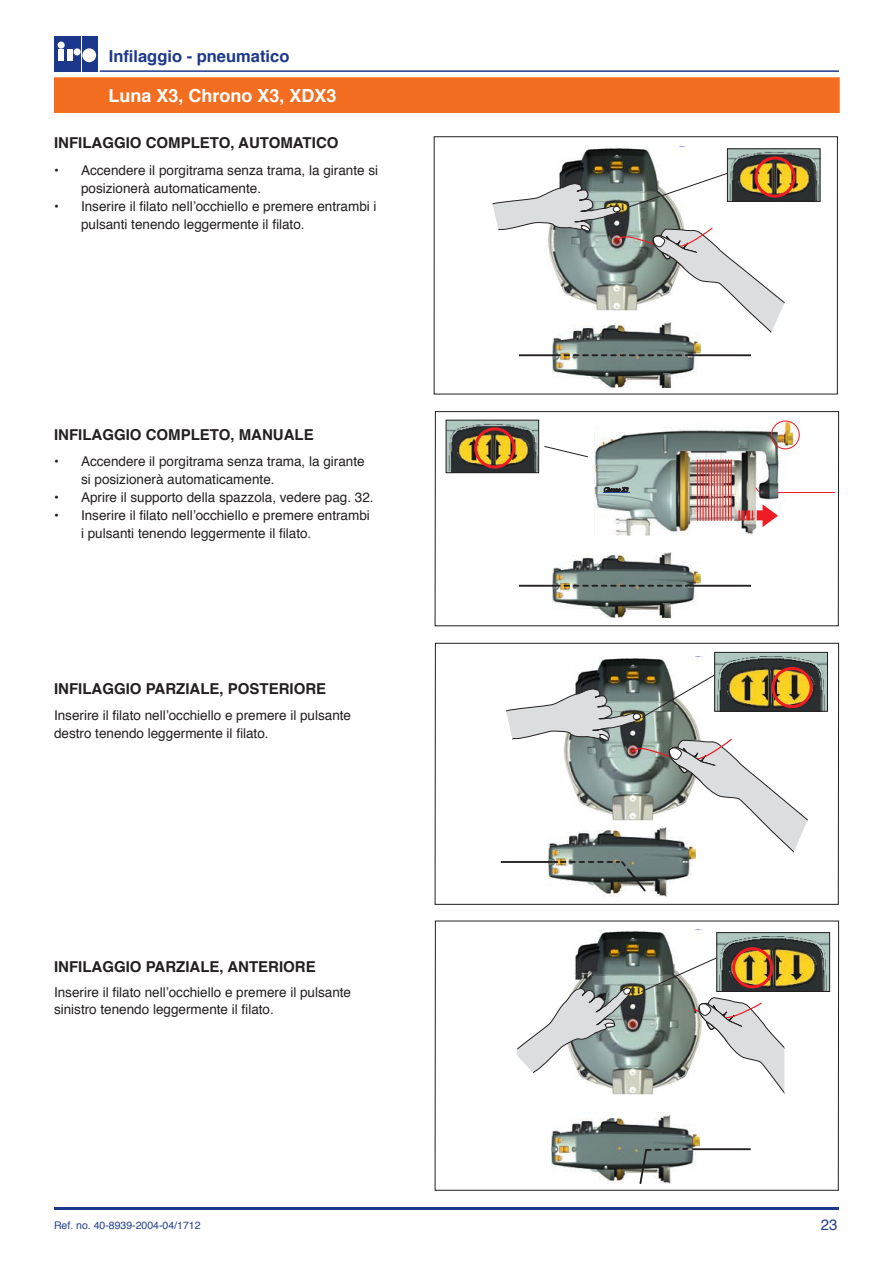
<style>
.page{position:relative;width:893px;height:1263px;background:#fff}
.page>*{position:absolute;margin:0;border:0;box-sizing:border-box;transform-origin:0 0}
.t1{font:700 18px "Helvetica";color:#fff}
.t2{font:700 16.5px "Helvetica";color:#1b388c}
.t3{font:700 15px "Helvetica";color:#231f20}
.t4{font:15px "Helvetica";color:#253f8e}
.t5{font:13.5px/18px "Helvetica";color:#231f20}
.t6{font:10.5px "Helvetica";color:#253f8e}
</style>
<div class="page">
<div style="left:54px;top:36px;width:43px;height:36px;background:#1b388c"></div>
<hr style="left:81px;top:36px;width:1px;height:36px;background:#fff">
<div style="left:67px;top:49px;width:6px;height:12px;background:#fff"></div>
<div style="left:58px;top:42px;width:7px;height:7px;background:#fff;border-radius:50%"></div>
<div style="left:58px;top:49px;width:6px;height:12px;background:#fff"></div>
<div style="left:82px;top:48px;width:14px;height:14px;background:#fff;border-radius:50%"></div>
<div style="left:74px;top:48px;width:7px;height:7px;background:#fff;border-radius:50%"></div>
<hr style="left:54px;top:1208px;width:785px;height:2px;background:#1b388c">
<hr style="left:100px;top:70px;width:739px;height:2px;background:#1b388c">
<div style="left:54px;top:77px;width:786px;height:36px;background:#f36e21;border:2px solid #f36e21"></div>
<img style="left:580px;top:656px;width:122px;height:18px">
<img style="left:574px;top:931px;width:99px;height:163px">
<img style="left:560px;top:146px;width:127px;height:26px">
<div style="left:434px;top:136px;width:404px;height:258px;border:1px solid #231f20"></div>
<div style="left:435px;top:643px;width:404px;height:262px;border:1px solid #231f20"></div>
<div style="left:435px;top:921px;width:404px;height:270px;border:1px solid #231f20"></div>
<img style="left:729px;top:150px;width:89px;height:22px">
<div style="left:727px;top:148px;width:93px;height:54px;border:1px solid #231f20"></div>
<img style="left:716px;top:654px;width:110px;height:20px">
<div style="left:714px;top:652px;width:114px;height:60px;border:1px solid #231f20"></div>
<img style="left:718px;top:934px;width:110px;height:56px">
<div style="left:716px;top:932px;width:114px;height:60px;border:1px solid #231f20"></div>
<div style="left:754px;top:157px;width:42px;height:41px;border:3px solid #ee1d23;border-radius:50%"></div>
<div style="left:771px;top:667px;width:42px;height:41px;border:3px solid #ee1d23;border-radius:50%"></div>
<div style="left:732px;top:947px;width:41px;height:41px;border:3px solid #ee1d23;border-radius:50%"></div>
<div style="left:435px;top:411px;width:404px;height:215px;border:1px solid #231f20"></div>
<img style="left:701px;top:421px;width:98px;height:114px">
<svg style="left:755px;top:487px;width:79px;height:6px"></svg>
<hr style="left:717px;top:460px;width:1px;height:60px;background:#ee1d23">
<hr style="left:720px;top:460px;width:1px;height:60px;background:#ee1d23">
<hr style="left:714px;top:460px;width:1px;height:60px;background:#ee1d23">
<hr style="left:711px;top:460px;width:1px;height:60px;background:#ee1d23">
<hr style="left:708px;top:460px;width:1px;height:60px;background:#ee1d23">
<hr style="left:706px;top:460px;width:1px;height:60px;background:#ee1d23">
<hr style="left:703px;top:460px;width:1px;height:60px;background:#ee1d23">
<hr style="left:728px;top:460px;width:1px;height:60px;background:#ee1d23">
<hr style="left:725px;top:460px;width:1px;height:60px;background:#ee1d23">
<hr style="left:723px;top:460px;width:1px;height:60px;background:#ee1d23">
<hr style="left:731px;top:460px;width:1px;height:60px;background:#ee1d23">
<div style="left:771px;top:421px;width:28px;height:28px;border:1px solid #ee1d23;border-radius:50%"></div>
<svg style="left:738px;top:510px;width:16px;height:10px"></svg>
<svg style="left:762px;top:504px;width:16px;height:23px"></svg>
<div style="left:757px;top:510px;width:8px;height:10px;background:#ee1d23"></div>
<svg style="left:544px;top:429px;width:157px;height:107px"></svg>
<img style="left:448px;top:422px;width:89px;height:49px">
<div style="left:446px;top:420px;width:93px;height:53px;border:1px solid #231f20"></div>
<div style="left:474px;top:427px;width:41px;height:41px;border:3px solid #ee1d23;border-radius:50%"></div>
<img style="left:589px;top:378px;width:83px;height:9px">
<svg style="left:492px;top:172px;width:329px;height:206px"></svg>
<hr style="left:691px;top:354px;width:60px;height:2px;background:#231f20">
<img style="left:552px;top:552px;width:148px;height:66px">
<hr style="left:519px;top:585px;width:36px;height:2px;background:#231f20">
<svg style="left:555px;top:585px;width:136px;height:2px"></svg>
<hr style="left:691px;top:585px;width:60px;height:2px;background:#231f20">
<svg style="left:640px;top:957px;width:144px;height:138px"></svg>
<hr style="left:501px;top:861px;width:56px;height:2px;background:#231f20">
<svg style="left:506px;top:674px;width:333px;height:227px"></svg>
<img style="left:552px;top:1112px;width:147px;height:71px">
<hr style="left:693px;top:1148px;width:58px;height:2px;background:#231f20">
<svg style="left:638px;top:1147px;width:55px;height:37px"></svg>
<svg style="left:517px;top:987px;width:114px;height:86px"></svg>
<p class="t2" style="left:109px;top:43px;width:182px">Infilaggio - pneumatico</p>
<h1 class="t1" style="left:109px;top:81px;width:230px">Luna X3, Chrono X3, XDX3</h1>
<p class="t3" style="left:54px;top:131px;width:286px">INFILAGGIO COMPLETO, AUTOMATICO</p>
<p class="t5" style="left:81px;top:162px;width:299px;text-indent:-27px">• Accendere il porgitrama senza trama, la girante si posizionerà automaticamente.</p>
<p class="t5" style="left:81px;top:198px;width:297px;text-indent:-27px">• Inserire il filato nell’occhiello e premere entrambi i pulsanti tenendo leggermente il filato.</p>
<p class="t3" style="left:54px;top:423px;width:261px">INFILAGGIO COMPLETO, MANUALE</p>
<p class="t5" style="left:81px;top:453px;width:285px;text-indent:-27px">• Accendere il porgitrama senza trama, la girante si posizionerà automaticamente.</p>
<p class="t5" style="left:54px;top:489px;width:321px">• Aprire il supporto della spazzola, vedere pag. 32.</p>
<p class="t5" style="left:81px;top:507px;width:290px;text-indent:-27px">• Inserire il filato nell’occhiello e premere entrambi i pulsanti tenendo leggermente il filato.</p>
<p class="t3" style="left:54px;top:676px;width:274px">INFILAGGIO PARZIALE, POSTERIORE</p>
<p class="t5" style="left:54px;top:707px;width:299px">Inserire il filato nell’occhiello e premere il pulsante destro tenendo leggermente il filato.</p>
<p class="t3" style="left:54px;top:955px;width:263px">INFILAGGIO PARZIALE, ANTERIORE</p>
<p class="t5" style="left:54px;top:985px;width:299px;line-height:16.5px">Inserire il filato nell’occhiello e premere il pulsante sinistro tenendo leggermente il filato.</p>
<p class="t6" style="left:54px;top:1217px;width:148px">Ref. no. 40-8939-2004-04/1712</p>
<p class="t4" style="left:821px;top:1213px;width:18px">23</p>
</div>
